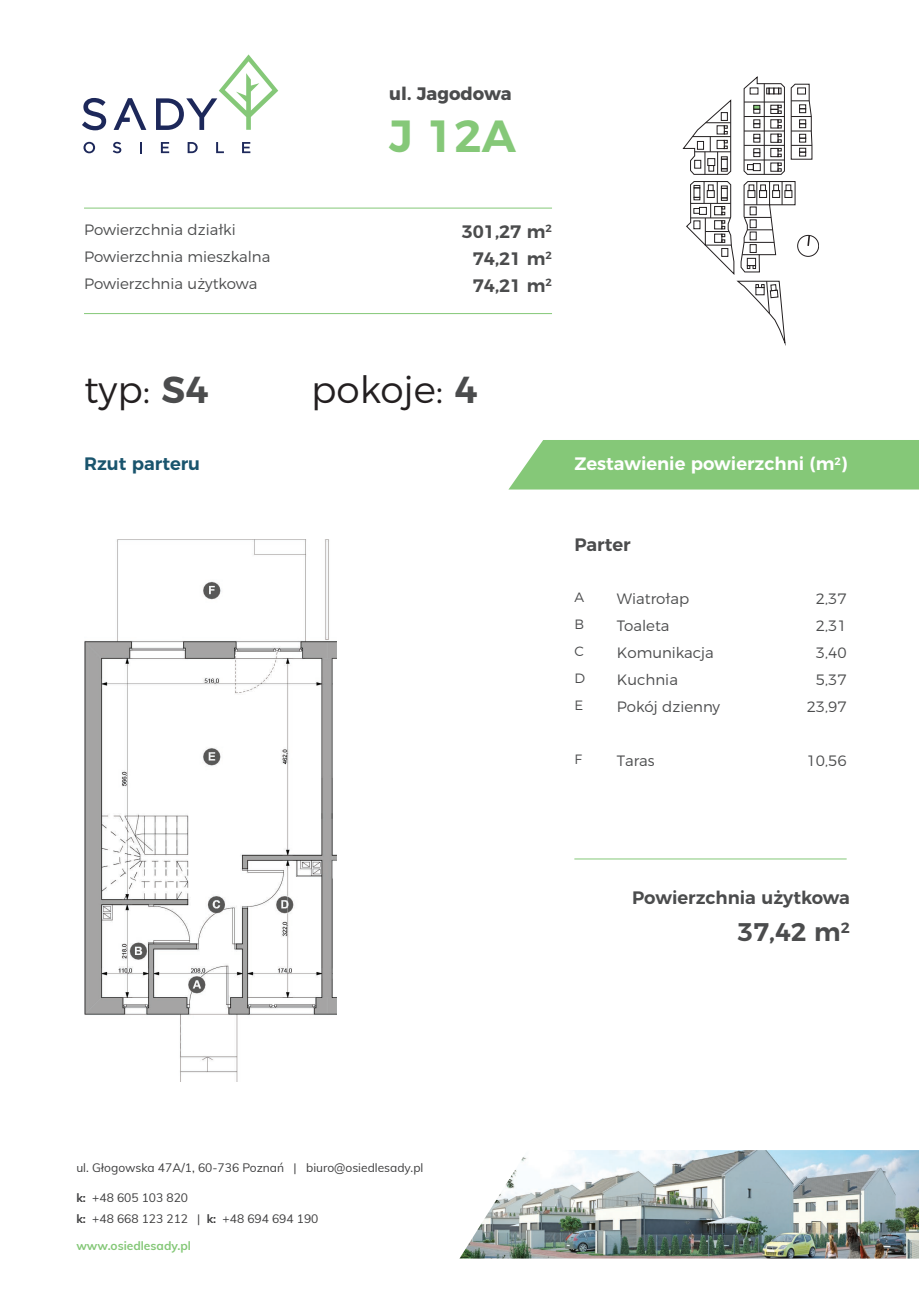
<style>
.page{position:relative;width:919px;height:1289px;background:#fff}
.page>*{position:absolute;margin:0;border:0;box-sizing:border-box;transform-origin:0 0}
.t1{font:600 45px "Montserrat";color:#85c878}
.t2{font:300 37.5px "Montserrat";color:#231f20}
.t3{font:600 25.5px "Montserrat";color:#4b4c4d}
.t4{font:600 18px "Montserrat";color:#4b4c4d}
.t5{font:600 18px "Montserrat";color:#fff}
.t6{font:600 18px "Montserrat";color:#19546d}
.t7{font:700 18px "Montserrat";color:#4b4c4d}
.t8{font:300 15px "Montserrat";color:#4b4c4d}
.t9{font:300 13.5px "Montserrat";color:#4b4c4d}
.t10{font:12px "Muli";color:#3e3e3f}
.t11{font:700 12px "Muli";color:#85c878}
.s1{font-weight:600;color:#4b4c4d}
.s2{font-weight:700}
</style>
<div class="page">
<img style="left:84px;top:540px;width:252px;height:541px">
<svg style="left:743px;top:77px;width:41px;height:98px"></svg>
<svg style="left:683px;top:100px;width:48px;height:75px"></svg>
<svg style="left:790px;top:84px;width:22px;height:76px"></svg>
<svg style="left:686px;top:181px;width:109px;height:165px"></svg>
<div style="left:797px;top:235px;width:21px;height:22px;border:1px solid #231f20;border-radius:50%"></div>
<svg style="left:806px;top:234px;width:5px;height:12px"></svg>
<div style="left:509px;top:440px;width:409px;height:49px;background:#85c878"></div>
<hr style="left:574px;top:858px;width:272px;height:1px;background:#85c878">
<svg style="left:82px;top:98px;width:24px;height:32px"></svg>
<svg style="left:156px;top:54px;width:122px;height:76px"></svg>
<svg style="left:83px;top:142px;width:12px;height:11px"></svg>
<svg style="left:113px;top:142px;width:8px;height:11px"></svg>
<svg style="left:140px;top:142px;width:2px;height:11px"></svg>
<svg style="left:161px;top:142px;width:8px;height:11px"></svg>
<svg style="left:188px;top:142px;width:10px;height:11px"></svg>
<svg style="left:216px;top:142px;width:8px;height:11px"></svg>
<svg style="left:242px;top:142px;width:8px;height:11px"></svg>
<svg style="left:114px;top:98px;width:32px;height:32px"></svg>
<hr style="left:84px;top:208px;width:468px;height:1px;background:#85c878">
<hr style="left:84px;top:313px;width:468px;height:1px;background:#85c878">
<img style="left:460px;top:1150px;width:458px;height:108px">
<p class="t7" style="left:389px;top:79px;width:124px">ul. Jagodowa</p>
<p class="t8" style="left:84px;top:218px;width:153px">Powierzchnia działki</p>
<p class="t8" style="left:84px;top:245px;width:188px">Powierzchnia mieszkalna</p>
<p class="t8" style="left:84px;top:272px;width:175px">Powierzchnia użytkowa</p>
<p class="t1" style="left:389px;top:99px;width:128px">J 12A</p>
<p class="t4" style="left:461px;top:217px;width:92px">301,27 m<sup>2</sup></p>
<p class="t4" style="left:473px;top:244px;width:81px">74,21 m<sup>2</sup></p>
<p class="t4" style="left:473px;top:271px;width:81px">74,21 m<sup>2</sup></p>
<p class="t2" style="left:84px;top:360px;width:126px">typ: <span class="s1">S4</span></p>
<p class="t2" style="left:311px;top:360px;width:168px">pokoje: <span class="s1">4</span></p>
<p class="t6" style="left:84px;top:449px;width:118px">Rzut parteru</p>
<p class="t5" style="left:574px;top:449px;width:274px">Zestawienie powierzchni (m<sup>2</sup>)</p>
<p class="t4" style="left:574px;top:530px;width:58px">Parter</p>
<p class="t9" style="left:574px;top:587px;width:11px">A</p>
<p class="t9" style="left:574px;top:614px;width:11px">B</p>
<p class="t9" style="left:574px;top:641px;width:11px">C</p>
<p class="t9" style="left:574px;top:668px;width:12px">D</p>
<p class="t9" style="left:574px;top:695px;width:10px">E</p>
<p class="t8" style="left:617px;top:586px;width:74px">Wiatrołap</p>
<p class="t8" style="left:617px;top:613px;width:54px">Toaleta</p>
<p class="t8" style="left:617px;top:640px;width:98px">Komunikacja</p>
<p class="t8" style="left:617px;top:667px;width:63px">Kuchnia</p>
<p class="t8" style="left:617px;top:694px;width:105px">Pokój dzienny</p>
<p class="t8" style="left:815px;top:586px;width:32px">2,37</p>
<p class="t8" style="left:815px;top:613px;width:32px">2,31</p>
<p class="t8" style="left:815px;top:640px;width:32px">3,40</p>
<p class="t8" style="left:815px;top:667px;width:32px">5,37</p>
<p class="t8" style="left:806px;top:694px;width:41px">23,97</p>
<p class="t9" style="left:574px;top:749px;width:9px">F</p>
<p class="t8" style="left:617px;top:748px;width:39px">Taras</p>
<p class="t8" style="left:806px;top:748px;width:41px">10,56</p>
<p class="t4" style="left:632px;top:882px;width:219px">Powierzchnia użytkowa</p>
<p class="t10" style="left:76px;top:1159px;width:348px">ul. Głogowska 47A/1, 60-736 Poznań | biuro@osiedlesady.pl</p>
<p class="t10" style="left:76px;top:1189px;width:113px"><span class="s2">k:</span> +48 605 103 820</p>
<p class="t10" style="left:76px;top:1210px;width:243px"><span class="s2">k:</span> +48 668 123 212 | <span class="s2">k:</span> +48 694 694 190</p>
<p class="t11" style="left:76px;top:1237px;width:116px">www.osiedlesady.pl</p>
<p class="t3" style="left:737px;top:911px;width:114px">37,42 m<sup>2</sup></p>
</div>
